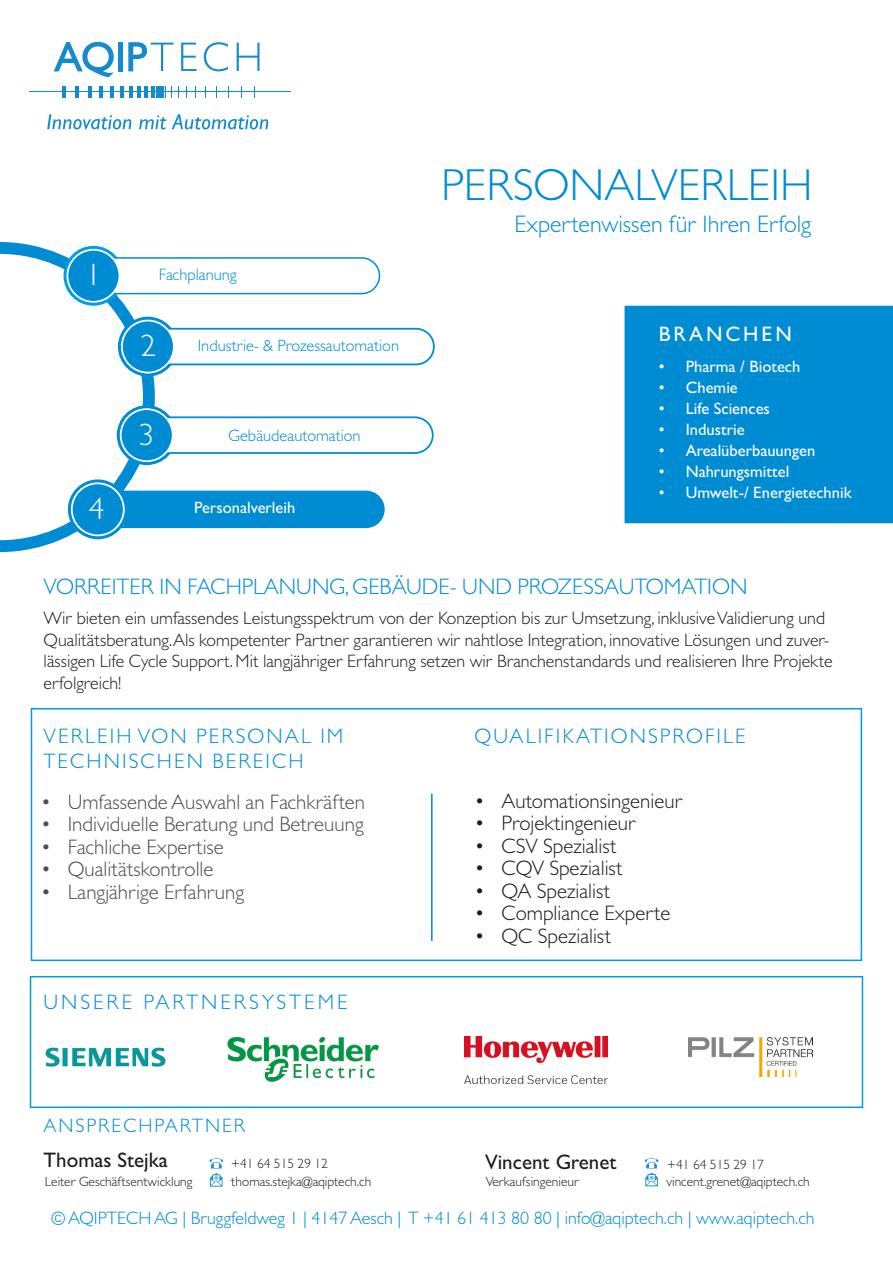
<style>
.page{position:relative;width:893px;height:1263px;background:#fff}
.page>*{position:absolute;margin:0;border:0;box-sizing:border-box;transform-origin:0 0}
.t1{font:300 45px "Gill Sans MT Pro";color:#008cd3}
.t2{font:300 31.05px "Gill Sans MT Pro";color:#fff}
.t3{font:300 24px "Gill Sans MT Pro";color:#008cd3}
.t4{font:300 22.5px "Gill Sans MT Pro";color:#008cd3}
.t5{font:300 21px "Gill Sans MT Pro";color:#4e4e4d}
.t6{font:300 21px "Gill Sans MT Pro";color:#1d1d1b}
.t7{font:300 21px/25.2px "Gill Sans MT Pro";letter-spacing:.1em;color:#008cd3}
.t8{font:500 21px "Gill Sans MT Pro";color:#1d1d1b}
.t9{font:300 21px "Gill Sans MT Pro";letter-spacing:.14em;color:#008cd3}
.t10{font:500 21px "Gill Sans MT Pro";letter-spacing:.14em;color:#fff}
.t11{font:300 19.5px "Gill Sans MT Pro";letter-spacing:.1em;color:#008cd3}
.t12{font:300 18px/21.6px "Gill Sans MT Pro";color:#1d1d1b}
.t13{font:300 18px "Gill Sans MT Pro";color:#008cd3}
.t14{font:500 16.5px "Gill Sans MT Pro";color:#fff}
.t15{font:300 16.5px "Gill Sans MT Pro";color:#008cd3}
.t16{font:300 13.5px "Gill Sans MT Pro";color:#1d1d1b}
</style>
<div class="page">
<svg style="left:0;top:242px;width:155px;height:310px"></svg>
<svg style="left:64px;top:246px;width:59px;height:60px"></svg>
<div style="left:93px;top:258px;width:286px;height:36px;background:#fff;border-radius:18px"></div>
<div style="left:93px;top:257px;width:287px;height:37px;border:2px solid #008cd3;border-radius:18px"></div>
<div style="left:67px;top:250px;width:52px;height:52px;background:#008cd3;border-radius:50%"></div>
<div style="left:67px;top:249px;width:53px;height:54px;border:2px solid #fff;border-radius:50%"></div>
<svg style="left:118px;top:317px;width:60px;height:59px"></svg>
<div style="left:148px;top:329px;width:286px;height:35px;background:#fff;border-radius:18px"></div>
<div style="left:147px;top:328px;width:288px;height:37px;border:2px solid #008cd3;border-radius:18px"></div>
<div style="left:122px;top:321px;width:52px;height:52px;background:#008cd3;border-radius:50%"></div>
<div style="left:121px;top:320px;width:54px;height:53px;border:2px solid #fff;border-radius:50%"></div>
<svg style="left:117px;top:405px;width:60px;height:60px"></svg>
<div style="left:147px;top:417px;width:286px;height:36px;background:#fff;border-radius:18px"></div>
<div style="left:146px;top:416px;width:288px;height:38px;border:2px solid #008cd3;border-radius:18px"></div>
<div style="left:121px;top:409px;width:52px;height:52px;background:#008cd3;border-radius:50%"></div>
<div style="left:120px;top:408px;width:54px;height:54px;border:2px solid #fff;border-radius:50%"></div>
<svg style="left:68px;top:479px;width:60px;height:60px"></svg>
<div style="left:98px;top:491px;width:286px;height:36px;background:#008cd3;border-radius:18px"></div>
<div style="left:97px;top:491px;width:288px;height:37px;border:2px solid #008cd3;border-radius:18px"></div>
<div style="left:72px;top:483px;width:52px;height:52px;background:#008cd3;border-radius:50%"></div>
<div style="left:71px;top:482px;width:54px;height:54px;border:2px solid #fff;border-radius:50%"></div>
<svg style="left:54px;top:42px;width:60px;height:35px"></svg>
<div style="left:118px;top:42px;width:5px;height:29px;background:#158bcc"></div>
<svg style="left:128px;top:42px;width:46px;height:29px"></svg>
<svg style="left:181px;top:43px;width:15px;height:28px"></svg>
<svg style="left:204px;top:42px;width:24px;height:29px"></svg>
<svg style="left:237px;top:43px;width:23px;height:28px"></svg>
<hr style="left:30px;top:91px;width:261px;height:1px;background:#158bcc">
<div style="left:156px;top:86px;width:7px;height:11px;background:#158bcc"></div>
<svg style="left:145px;top:86px;width:9px;height:11px"></svg>
<hr style="left:137px;top:86px;width:4px;height:11px;background:#158bcc">
<hr style="left:129px;top:86px;width:4px;height:11px;background:#158bcc">
<hr style="left:120px;top:86px;width:4px;height:11px;background:#158bcc">
<svg style="left:111px;top:86px;width:3px;height:11px"></svg>
<svg style="left:100px;top:86px;width:3px;height:11px"></svg>
<svg style="left:88px;top:86px;width:3px;height:11px"></svg>
<hr style="left:75px;top:86px;width:4px;height:11px;background:#158bcc">
<svg style="left:62px;top:86px;width:3px;height:11px"></svg>
<svg style="left:165px;top:86px;width:7px;height:11px"></svg>
<svg style="left:47px;top:114px;width:84px;height:15px"></svg>
<svg style="left:139px;top:114px;width:129px;height:15px"></svg>
<div style="left:625px;top:306px;width:268px;height:217px;background:#008cd3"></div>
<svg style="left:31px;top:708px;width:831px;height:253px"></svg>
<svg style="left:30px;top:976px;width:833px;height:132px"></svg>
<img style="left:464px;top:1036px;width:143px;height:51px">
<img style="left:44px;top:1045px;width:123px;height:24px">
<img style="left:223px;top:1031px;width:159px;height:53px">
<img style="left:689px;top:1038px;width:123px;height:38px">
<svg style="left:209px;top:1157px;width:15px;height:29px"></svg>
<svg style="left:644px;top:1157px;width:15px;height:29px"></svg>
<hr style="left:431px;top:793px;width:2px;height:148px;background:#008cd3">
<h1 class="t1" style="left:441px;top:158px;width:373px">PERSONALVERLEIH</h1>
<h2 class="t2" style="left:86px;top:256px;width:17px">1</h2>
<p class="t15" style="left:159px;top:264px;width:80px">Fachplanung</p>
<h2 class="t2" style="left:140px;top:327px;width:17px">2</h2>
<p class="t15" style="left:198px;top:336px;width:203px">Industrie- &amp; Prozessautomation</p>
<h2 class="t2" style="left:139px;top:416px;width:17px">3</h2>
<p class="t15" style="left:229px;top:425px;width:134px">Gebäudeautomation</p>
<h2 class="t2" style="left:89px;top:490px;width:17px">4</h2>
<p class="t14" style="left:194px;top:498px;width:103px">Personalverleih</p>
<h3 class="t3" style="left:515px;top:209px;width:298px">Expertenwissen für Ihren Erfolg</h3>
<p class="t10" style="left:659px;top:321px;width:134px">BRANCHEN</p>
<p class="t14" style="left:659px;top:357px;width:143px">• Pharma / Biotech</p>
<p class="t14" style="left:659px;top:378px;width:81px">• Chemie</p>
<p class="t14" style="left:659px;top:399px;width:113px">• Life Sciences</p>
<p class="t14" style="left:659px;top:420px;width:87px">• Industrie</p>
<p class="t14" style="left:659px;top:441px;width:158px">• Arealüberbauungen</p>
<p class="t14" style="left:659px;top:462px;width:132px">• Nahrungsmittel</p>
<p class="t14" style="left:659px;top:483px;width:194px">• Umwelt-/ Energietechnik</p>
<p class="t4" style="left:44px;top:573px;width:705px">VORREITER IN FACHPLANUNG, GEBÄUDE- UND PROZESSAUTOMATION</p>
<p class="t12" style="left:44px;top:607px;width:790px">Wir bieten ein umfassendes Leistungsspektrum von der Konzeption bis zur Umsetzung, inklusive Validierung und Qualitätsberatung.Als kompetenter Partner garantieren wir nahtlose Integration, innovative Lösungen und zuver&shy;lässigen Life Cycle Support. Mit langjähriger Erfahrung setzen wir Branchenstandards und realisieren Ihre Projekte erfolgreich!</p>
<p class="t7" style="left:43px;top:723px;width:301px">VERLEIH VON PERSONAL IM<br>TECHNISCHEN BEREICH</p>
<p class="t5" style="left:41px;top:789px;width:326px">• Umfassende Auswahl an Fachkräften</p>
<p class="t5" style="left:41px;top:811px;width:325px">• Individuelle Beratung und Betreuung</p>
<p class="t5" style="left:41px;top:834px;width:185px">• Fachliche Expertise</p>
<p class="t5" style="left:41px;top:856px;width:174px">• Qualitätskontrolle</p>
<p class="t5" style="left:41px;top:879px;width:205px">• Langjährige Erfahrung</p>
<p class="t9" style="left:44px;top:989px;width:305px">UNSERE PARTNERSYSTEME</p>
<p class="t11" style="left:43px;top:1113px;width:203px">ANSPRECHPARTNER</p>
<p class="t8" style="left:44px;top:1147px;width:126px">Thomas Stejka</p>
<p class="t16" style="left:231px;top:1173px;width:141px">thomas.stejka@aqiptech.ch</p>
<p class="t16" style="left:231px;top:1155px;width:98px">+41 64 515 29 12</p>
<p class="t16" style="left:45px;top:1174px;width:149px">Leiter Geschäftsentwicklung</p>
<p class="t7" style="left:474px;top:723px;width:273px">QUALIFIKATIONSPROFILE</p>
<p class="t6" style="left:474px;top:788px;width:210px">• Automationsingenieur</p>
<p class="t6" style="left:474px;top:811px;width:163px">• Projektingenieur</p>
<p class="t6" style="left:474px;top:833px;width:144px">• CSV Spezialist</p>
<p class="t6" style="left:474px;top:856px;width:150px">• CQV Spezialist</p>
<p class="t6" style="left:474px;top:878px;width:137px">• QA Spezialist</p>
<p class="t6" style="left:474px;top:901px;width:197px">• Compliance Experte</p>
<p class="t6" style="left:474px;top:923px;width:138px">• QC Spezialist</p>
<p class="t8" style="left:485px;top:1150px;width:133px">Vincent Grenet</p>
<p class="t16" style="left:486px;top:1173px;width:95px">Verkaufsingenieur</p>
<p class="t16" style="left:666px;top:1174px;width:145px">vincent.grenet@aqiptech.ch</p>
<p class="t16" style="left:667px;top:1156px;width:98px">+41 64 515 29 17</p>
<p class="t13" style="left:51px;top:1207px;width:765px">© AQIPTECH AG | Bruggfeldweg 1 | 4147 Aesch | T +41 61 413 80 80 | info@aqiptech.ch | www.aqiptech.ch</p>
</div>
